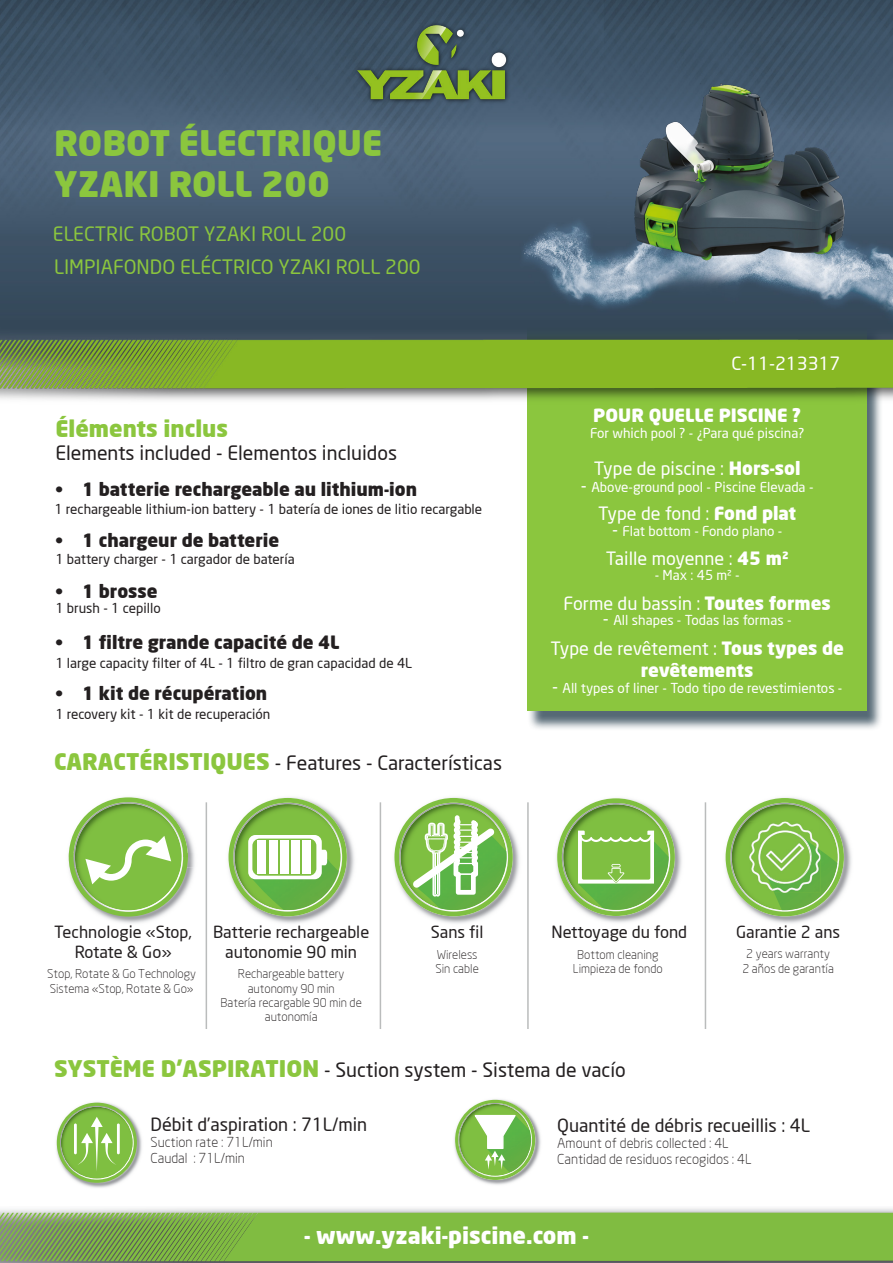
<style>
.page{position:relative;width:893px;height:1263px;background:#fff}
.page>*{position:absolute;margin:0;border:0;box-sizing:border-box;transform-origin:0 0}
.t1{font:900 34.5px/41.4px "Neo Sans";color:#8bc63e}
.t2{font:900 22.5px "Neo Sans";color:#fff}
.t3{font:900 22.5px "Neo Sans";color:#8bc63e}
.t4{font:19.5px "Neo Sans";color:#231f20}
.t5{font:19.5px "Neo Sans";color:#8bc63e}
.t6{font:900 18px "Neo Sans";color:#231f20}
.t7{font:18px "Neo Sans";color:#fff}
.t8{font:900 18px/22.5px "Neo Sans";color:#fff;text-align:center}
.t9{font:18px "Neo Sans";color:#231f20}
.t10{font:16.5px/19.8px "Neo Sans";color:#231f20;text-align:center}
.t11{font:13.5px "Neo Sans";color:#231f20}
.t12{font:13.5px "Neo Sans";color:#fff}
.t13{font:300 13.5px/16.2px "Neo Sans";color:#231f20}
.t14{font:300 12px/14.4px "Neo Sans";color:#231f20;text-align:center}
.s1{font-weight:900;font-size:22.5px;color:#8bc63e}
.s2{font-weight:900}
.s3{font-weight:400}
.s4{font-size:18px}
</style>
<div class="page">
<img style="left:0;top:1208px;width:893px;height:55px">
<svg style="left:0;top:1212px;width:893px;height:49px;background:#7fb548"></svg>
<div style="left:527px;top:322px;width:356px;height:409px;background:#1e3848;opacity:.75"></div>
<div style="left:528px;top:317px;width:339px;height:393px;background:#8bc63e"></div>
<img style="left:0;top:0;width:893px;height:414px">
<img style="left:352px;top:19px;width:161px;height:86px">
<img style="left:68px;top:833px;width:126px;height:20px">
<img style="left:102px;top:868px;width:92px;height:56px">
<img style="left:68px;top:853px;width:127px;height:15px">
<svg style="left:69px;top:797px;width:119px;height:119px"></svg>
<img style="left:556px;top:833px;width:126px;height:90px">
<svg style="left:557px;top:798px;width:118px;height:118px"></svg>
<img style="left:578px;top:841px;width:91px;height:69px">
<img style="left:603px;top:908px;width:20px;height:2px">
<hr style="left:206px;top:802px;width:1px;height:227px;background:#babcbc">
<hr style="left:380px;top:802px;width:1px;height:227px;background:#babcbc">
<hr style="left:527px;top:802px;width:2px;height:227px;background:#babcbc">
<hr style="left:705px;top:802px;width:1px;height:227px;background:#babcbc">
<img style="left:228px;top:797px;width:127px;height:127px">
<svg style="left:229px;top:798px;width:118px;height:118px"></svg>
<div style="left:257px;top:840px;width:9px;height:33px;background:#fff"></div>
<div style="left:269px;top:840px;width:9px;height:34px;background:#fff"></div>
<div style="left:280px;top:840px;width:9px;height:34px;background:#fff"></div>
<div style="left:291px;top:840px;width:9px;height:34px;background:#fff"></div>
<div style="left:302px;top:840px;width:9px;height:33px;background:#fff"></div>
<img style="left:428px;top:797px;width:92px;height:127px">
<svg style="left:394px;top:798px;width:119px;height:118px"></svg>
<img style="left:725px;top:797px;width:127px;height:127px">
<svg style="left:726px;top:798px;width:118px;height:118px"></svg>
<img style="left:774px;top:850px;width:63px;height:62px">
<img style="left:782px;top:880px;width:51px;height:30px">
<img style="left:749px;top:821px;width:71px;height:72px">
<img style="left:766px;top:833px;width:54px;height:60px">
<img style="left:56px;top:1102px;width:86px;height:86px">
<svg style="left:57px;top:1103px;width:80px;height:80px"></svg>
<hr style="left:74px;top:1123px;width:3px;height:31px;background:#fff">
<hr style="left:117px;top:1123px;width:3px;height:31px;background:#fff">
<img style="left:454px;top:1099px;width:87px;height:86px">
<svg style="left:455px;top:1100px;width:80px;height:80px"></svg>
<img style="left:568px;top:43px;width:325px;height:251px">
<h1 class="t1" style="left:54px;top:121px;width:329px">ROBOT ÉLECTRIQUE<br>YZAKI ROLL 200</h1>
<h3 class="t5" style="left:53px;top:222px;width:295px">ELECTRIC ROBOT YZAKI ROLL 200</h3>
<h3 class="t5" style="left:54px;top:255px;width:368px">LIMPIAFONDO ELÉCTRICO YZAKI ROLL 200</h3>
<h2 class="t3" style="left:55px;top:414px;width:174px">Éléments inclus</h2>
<h3 class="t4" style="left:55px;top:441px;width:343px">Elements included - Elementos incluidos</h3>
<h3 class="t6" style="left:55px;top:478px;width:363px">• 1 batterie rechargeable au lithium-ion</h3>
<h3 class="t6" style="left:55px;top:529px;width:226px">• 1 chargeur de batterie</h3>
<h3 class="t6" style="left:55px;top:580px;width:104px">• 1 brosse</h3>
<h3 class="t6" style="left:55px;top:631px;width:286px">• 1 filtre grande capacité de 4L</h3>
<h3 class="t6" style="left:55px;top:682px;width:213px">• 1 kit de récupération</h3>
<p class="t11" style="left:54px;top:501px;width:429px">1 rechargeable lithium-ion battery - 1 batería de iones de litio recargable</p>
<p class="t11" style="left:55px;top:550px;width:241px">1 battery charger - 1 cargador de batería</p>
<p class="t11" style="left:55px;top:600px;width:107px">1 brush - 1 cepillo</p>
<p class="t11" style="left:55px;top:655px;width:358px">1 large capacity filter of 4L - 1 filtro de gran capacidad de 4L</p>
<p class="t11" style="left:55px;top:705px;width:217px">1 recovery kit - 1 kit de recuperación</p>
<h3 class="t4" style="left:54px;top:751px;width:450px"><span class="s1">CARACTÉRISTIQUES</span> - Features - Características</h3>
<h3 class="t7" style="left:731px;top:353px;width:110px">C-11-213317</h3>
<h3 class="t7" style="left:819px;top:353px;width:23px">93</h3>
<h3 class="t8" style="left:593px;top:403px;width:209px">POUR QUELLE PISCINE ?</h3>
<p class="t12" style="left:590px;top:425px;width:216px">For which pool ? - ¿Para qué piscina?</p>
<h3 class="t7" style="left:594px;top:457px;width:208px">Type de piscine : <span class="s2">Hors-sol</span></h3>
<h3 class="t7" style="left:598px;top:502px;width:200px">Type de fond : <span class="s2">Fond plat</span></h3>
<h3 class="t7" style="left:606px;top:547px;width:184px">Taille moyenne : <span class="s2">45 m²</span></h3>
<h3 class="t7" style="left:564px;top:592px;width:269px">Forme du bassin : <span class="s2">Toutes formes</span></h3>
<h3 class="t8" style="left:550px;top:636px;width:295px"><span class="s3">Type de revêtement :</span> Tous types de revêtements</h3>
<p class="t12" style="left:581px;top:479px;width:234px"><span class="s4">-</span> Above-ground pool - Piscine Elevada -</p>
<p class="t12" style="left:612px;top:522px;width:172px"><span class="s4">-</span> Flat bottom - Fondo plano -</p>
<p class="t12" style="left:655px;top:567px;width:86px">- Max : 45 m² -</p>
<p class="t12" style="left:603px;top:612px;width:190px"><span class="s4">-</span> All shapes - Todas las formas -</p>
<p class="t12" style="left:552px;top:679px;width:292px"><span class="s4">-</span> All types of liner - Todo tipo de revestimientos -</p>
<p class="t10" style="left:54px;top:922px;width:139px">Technologie «Stop,<br>Rotate &amp; Go»</p>
<p class="t14" style="left:47px;top:966px;width:150px;text-align:left">Stop, Rotate &amp; Go Technology<br>Sistema «Stop, Rotate &amp; Go»</p>
<p class="t10" style="left:213px;top:922px;width:158px">Batterie rechargeable autonomie 90 min</p>
<p class="t10" style="left:431px;top:922px;width:54px">Sans fil</p>
<p class="t14" style="left:435px;top:947px;width:45px;text-align:left">Wireless<br>Sin cable</p>
<p class="t14" style="left:221px;top:966px;width:143px">Rechargeable battery autonomy 90 min<br>Batería recargable 90 min de autonomía</p>
<p class="t10" style="left:551px;top:922px;width:137px">Nettoyage du fond</p>
<p class="t14" style="left:573px;top:947px;width:91px">Bottom cleaning<br>Limpieza de fondo</p>
<p class="t10" style="left:736px;top:922px;width:106px">Garantie 2 ans</p>
<p class="t14" style="left:742px;top:946px;width:93px">2 years warranty<br>2 años de garantía</p>
<h3 class="t4" style="left:54px;top:1058px;width:573px"><span class="s1">SYSTÈME D’ASPIRATION</span> - Suction system - Sistema de vacío</h3>
<h3 class="t9" style="left:557px;top:1114px;width:254px">Quantité de débris recueillis : 4L</h3>
<p class="t13" style="left:557px;top:1135px;width:196px">Amount of debris collected : 4L<br>Cantidad de residuos recogidos : 4L</p>
<h3 class="t9" style="left:151px;top:1113px;width:218px">Débit d’aspiration : 71L/min</h3>
<p class="t13" style="left:151px;top:1134px;width:124px">Suction rate : 71L/min<br>Caudal : 71L/min</p>
<h2 class="t2" style="left:304px;top:1220px;width:286px">- www.yzaki-piscine.com -</h2>
</div>
